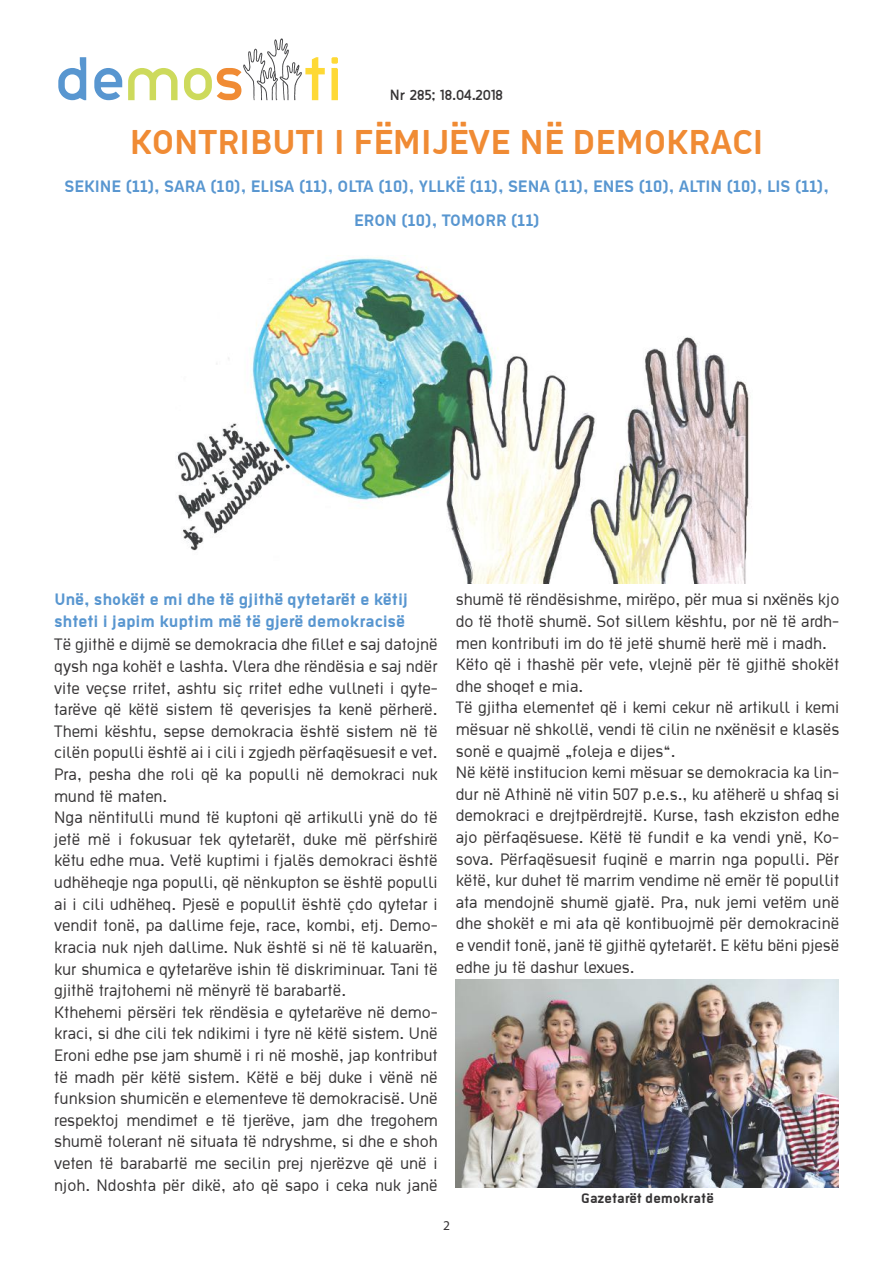
<style>
.page{position:relative;width:893px;height:1263px;background:#fff}
.page>*{position:absolute;margin:0;border:0;box-sizing:border-box;transform-origin:0 0}
.t1{font:700 37.5px "Ekstropia";color:#f08b34}
.t2{font:18px/21.6px "Ekstropia";color:#363435}
.t3{font:700 18px/21.6px "Ekstropia";color:#5896d0}
.t4{font:700 15px "Ekstropia";color:#363435}
.t5{font:13.5px "Thelbi Kujtesa";color:#363435}
.t6{font:13.5px "Myriad Pro";color:#363435}
</style>
<div class="page">
<svg style="left:58px;top:57px;width:28px;height:43px"></svg>
<svg style="left:94px;top:68px;width:28px;height:32px"></svg>
<svg style="left:128px;top:68px;width:50px;height:32px"></svg>
<svg style="left:331px;top:57px;width:7px;height:43px"></svg>
<svg style="left:184px;top:38px;width:141px;height:62px"></svg>
<img style="left:177px;top:257px;width:572px;height:326px">
<img style="left:456px;top:979px;width:383px;height:209px">
<p class="t5" style="left:390px;top:85px;width:115px">Nr 285; 18.04.2018</p>
<h1 class="t1" style="left:130px;top:120px;width:635px">KONTRIBUTI I FËMIJËVE NË DEMOKRACI</h1>
<p class="t3" style="left:64px;top:175px;width:766px">SEKINE (11), SARA (10), ELISA (11), OLTA (10), YLLKË (11), SENA (11), ENES (10), ALTIN (10), LIS (11),</p>
<p class="t3" style="left:354px;top:209px;width:187px">ERON (10), TOMORR (11)</p>
<p class="t3" style="left:54px;top:588px;width:355px">Unë, shokët e mi dhe të gjithë qytetarët e këtij shteti i japim kuptim më të gjerë demokracisë</p>
<p class="t2" style="left:54px;top:633px;width:385px">Të gjithë e dijmë se demokracia dhe fillet e saj datojnë qysh nga kohët e lashta. Vlera dhe rëndësia e saj ndër vite veçse rritet, ashtu siç rritet edhe vullneti i qyte&shy;tarëve që këtë sistem të qeverisjes ta kenë përherë.<br>Themi kështu, sepse demokracia është sistem në të cilën populli është ai i cili i zgjedh përfaqësuesit e vet.<br>Pra, pesha dhe roli që ka populli në demokraci nuk mund të maten.<br>Nga nëntitulli mund të kuptoni që artikulli ynë do të jetë më i fokusuar tek qytetarët, duke më përfshirë këtu edhe mua. Vetë kuptimi i fjalës demokraci është udhëheqje nga populli, që nënkupton se është populli ai i cili udhëheq. Pjesë e popullit është çdo qytetar i vendit tonë, pa dallime feje, race, kombi, etj. Demo&shy;kracia nuk njeh dallime. Nuk është si në të kaluarën, kur shumica e qytetarëve ishin të diskriminuar. Tani të gjithë trajtohemi në mënyrë të barabartë.<br>Kthehemi përsëri tek rëndësia e qytetarëve në demo&shy;kraci, si dhe cili tek ndikimi i tyre në këtë sistem. Unë Eroni edhe pse jam shumë i ri në moshë, jap kontribut të madh për këtë sistem. Këtë e bëj duke i vënë në funksion shumicën e elementeve të demokracisë. Unë respektoj mendimet e të tjerëve, jam dhe tregohem shumë tolerant në situata të ndryshme, si dhe e shoh veten të barabartë me secilin prej njerëzve që unë i njoh. Ndoshta për dikë, ato që sapo i ceka nuk janë</p>
<p class="t2" style="left:456px;top:588px;width:385px">shumë të rëndësishme, mirëpo, për mua si nxënës kjo do të thotë shumë. Sot sillem kështu, por në të ardh&shy;men kontributi im do të jetë shumë herë më i madh.<br>Këto që i thashë për vete, vlejnë për të gjithë shokët dhe shoqet e mia.<br>Të gjitha elementet që i kemi cekur në artikull i kemi mësuar në shkollë, vendi të cilin ne nxënësit e klasës sonë e quajmë „foleja e dijes“.<br>Në këtë institucion kemi mësuar se demokracia ka lin&shy;dur në Athinë në vitin 507 p.e.s., ku atëherë u shfaq si demokraci e drejtpërdrejtë. Kurse, tash ekziston edhe ajo përfaqësuese. Këtë të fundit e ka vendi ynë, Ko&shy;sova. Përfaqësuesit fuqinë e marrin nga populli. Për këtë, kur duhet të marrim vendime në emër të popullit ata mendojnë shumë gjatë. Pra, nuk jemi vetëm unë dhe shokët e mi ata që kontibuojmë për demokracinë e vendit tonë, janë të gjithë qytetarët. E këtu bëni pjesë edhe ju të dashur lexues.</p>
<p class="t4" style="left:581px;top:1189px;width:134px">Gazetarët demokratë</p>
<p class="t6" style="left:443px;top:1217px;width:8px">2</p>
</div>
